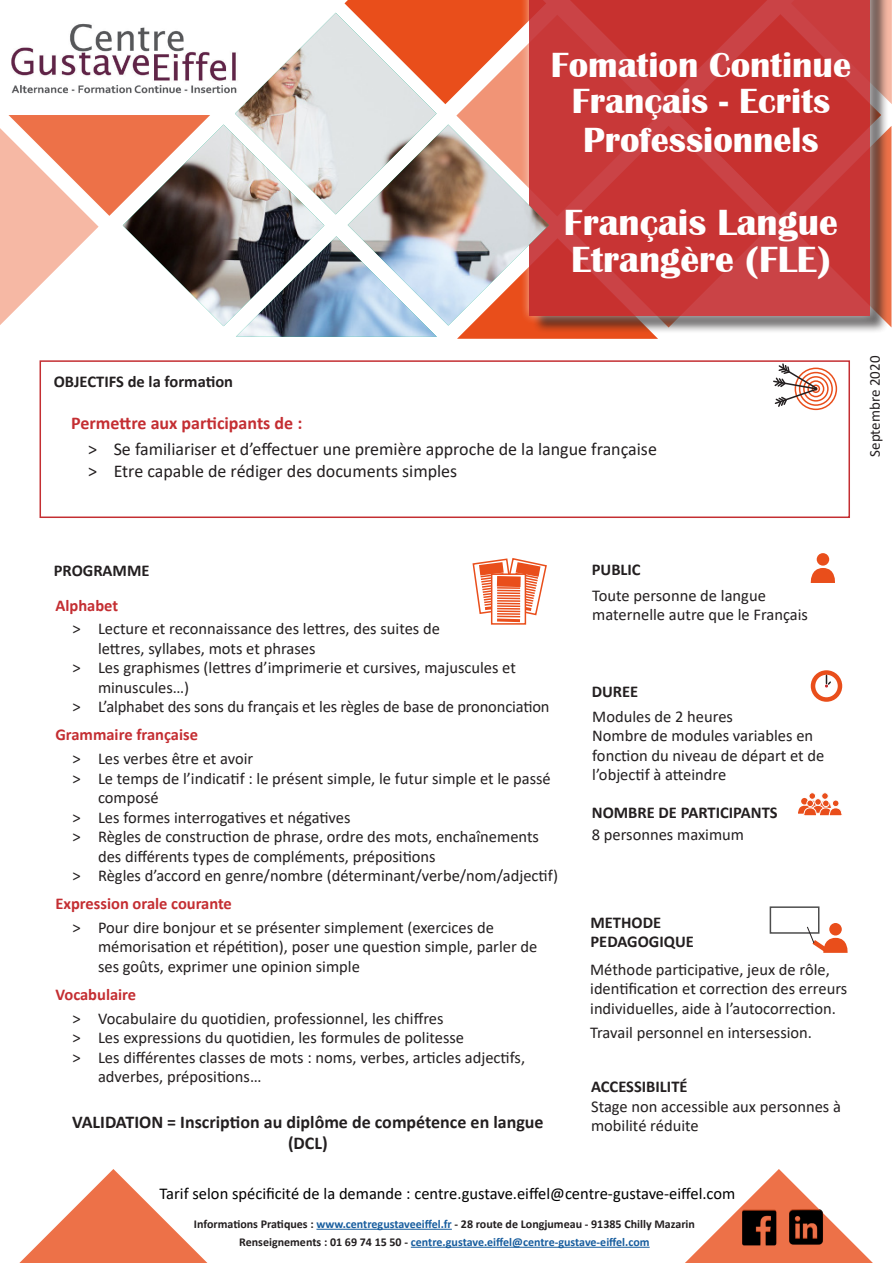
<style>
.page{position:relative;width:893px;height:1263px;background:#fff}
.page>*{position:absolute;margin:0;border:0;box-sizing:border-box;transform-origin:0 0}
.Réf{font:700 37.5px/37.5px "Britannic";color:#fff}
.Réf-2{font:700 36px/39px "Britannic";color:#fff;text-align:center}
.t1{font:18px "Calibri";color:#231f20}
.texte{font:700 18px/21px "Calibri";color:#231f20;text-align:center}
.titre_partie_orange{font:700 18px "Calibri";color:#c42e32}
.t2{font:16.5px/19.5px "Calibri";color:#231f20}
.t3{font:700 16.5px/19.5px "Calibri";color:#231f20}
.t4{font:16.5px "Calibri";color:#000}
.titre_partie_orange-2{font:700 16.5px "Calibri";color:#c42e32}
.t5{font:15px "Calibri";color:#231f20}
.t6{font:700 12px/18px "Calibri";color:#231f20;text-align:center}
.s1{color:#175d9e}
</style>
<div class="page">
<svg style="left:0;top:115px;width:123px;height:210px"></svg>
<svg style="left:344px;top:0;width:548px;height:339px"></svg>
<img style="left:11px;top:23px;width:112px;height:71px">
<div style="left:532px;top:0;width:356px;height:334px;background:#231f20;opacity:.75"></div>
<div style="left:520px;top:0;width:360px;height:325px;background:#fff;opacity:.75"></div>
<svg style="left:530px;top:0;width:340px;height:315px;background:#c83737"></svg>
<svg style="left:685px;top:1169px;width:188px;height:94px"></svg>
<svg style="left:19px;top:1169px;width:189px;height:94px"></svg>
<div style="left:40px;top:360px;width:810px;height:158px;border:2px solid #c42e32"></div>
<div style="left:811px;top:670px;width:31px;height:32px;border:4px solid #e94e1b;border-radius:50%"></div>
<svg style="left:825px;top:675px;width:7px;height:12px"></svg>
<svg style="left:810px;top:568px;width:25px;height:15px"></svg>
<div style="left:817px;top:553px;width:12px;height:13px;background:#e94e1b;border-radius:50%"></div>
<div style="left:821px;top:792px;width:7px;height:7px;border:1px solid #fff;border-radius:50%"></div>
<div style="left:809px;top:792px;width:7px;height:7px;border:1px solid #fff;border-radius:50%"></div>
<svg style="left:798px;top:793px;width:44px;height:23px"></svg>
<div style="left:832px;top:800px;width:7px;height:7px;background:#e94e1b;border-radius:50%"></div>
<div style="left:832px;top:800px;width:7px;height:7px;border:1px solid #fff;border-radius:50%"></div>
<svg style="left:472px;top:558px;width:75px;height:66px"></svg>
<div style="left:770px;top:906px;width:49px;height:28px;border:2px solid #4d4d4d"></div>
<svg style="left:829px;top:923px;width:13px;height:12px"></svg>
<svg style="left:807px;top:926px;width:41px;height:27px"></svg>
<div style="left:795px;top:368px;width:42px;height:42px;border:2px solid #e94e1b;border-radius:50%"></div>
<div style="left:799px;top:372px;width:34px;height:34px;border:2px solid #e94e1b;border-radius:50%"></div>
<div style="left:803px;top:376px;width:26px;height:26px;border:2px solid #e94e1b;border-radius:50%"></div>
<div style="left:807px;top:380px;width:17px;height:17px;border:2px solid #e94e1b;border-radius:50%"></div>
<div style="left:812px;top:384px;width:8px;height:9px;border:2px solid #e94e1b;border-radius:50%"></div>
<svg style="left:772px;top:362px;width:46px;height:46px"></svg>
<img style="left:737px;top:1202px;width:89px;height:48px">
<hr style="left:316px;top:1229px;width:136px;height:1px;background:#175d9e">
<hr style="left:411px;top:1247px;width:239px;height:1px;background:#175d9e">
<img style="left:123px;top:13px;width:426px;height:324px">
<p class="Réf-2" style="left:551px;top:45px;width:302px">Fomation Continue</p>
<p class="Réf-2" style="left:572px;top:81px;width:260px">Français - Ecrits<br>Professionnels</p>
<p class="Réf" style="left:564px;top:204px;width:275px">Français Langue<br>Etrangère (FLE)</p>
<p class="t3" style="left:54px;top:372px;width:181px">OBJECTIFS de la formation</p>
<p class="titre_partie_orange" style="left:71px;top:410px;width:233px">Permettre aux participants de :</p>
<p class="t1" style="left:88px;top:436px;width:570px">˃ Se familiariser et d’effectuer une première approche de la langue française</p>
<p class="t1" style="left:88px;top:458px;width:371px">˃ Etre capable de rédiger des documents simples</p>
<p class="t5" style="left:864px;top:457px;width:103px;rotate:-90deg">Septembre 2020</p>
<p class="t3" style="left:54px;top:561px;width:97px">PROGRAMME</p>
<p class="titre_partie_orange-2" style="left:55px;top:593px;width:64px">Alphabet</p>
<p class="t2" style="left:98px;top:619px;width:343px;text-indent:-26px">˃ Lecture et reconnaissance des lettres, des suites de lettres, syllabes, mots et phrases</p>
<p class="t2" style="left:98px;top:658px;width:419px;text-indent:-26px">˃ Les graphismes (lettres d’imprimerie et cursives, majuscules et minuscules…)</p>
<p class="t2" style="left:72px;top:697px;width:479px">˃ L’alphabet des sons du français et les règles de base de prononciation</p>
<p class="titre_partie_orange-2" style="left:55px;top:723px;width:144px">Grammaire française</p>
<p class="t2" style="left:72px;top:748px;width:182px">˃ Les verbes être et avoir</p>
<p class="t2" style="left:98px;top:768px;width:454px;text-indent:-26px">˃ Le temps de l’indicatif : le présent simple, le futur simple et le passé composé</p>
<p class="t2" style="left:72px;top:807px;width:280px">˃ Les formes interrogatives et négatives</p>
<p class="t2" style="left:98px;top:826px;width:443px;text-indent:-26px">˃ Règles de construction de phrase, ordre des mots, enchaînements des différents types de compléments, prépositions</p>
<p class="t2" style="left:72px;top:865px;width:487px">˃ Règles d’accord en genre/nombre (déterminant/verbe/nom/adjectif)</p>
<p class="titre_partie_orange-2" style="left:55px;top:892px;width:178px">Expression orale courante</p>
<p class="t2" style="left:98px;top:917px;width:441px;text-indent:-26px">˃ Pour dire bonjour et se présenter simplement (exercices de mémorisation et répétition), poser une question simple, parler de ses goûts, exprimer une opinion simple</p>
<p class="titre_partie_orange-2" style="left:55px;top:983px;width:82px">Vocabulaire</p>
<p class="t2" style="left:72px;top:1008px;width:373px">˃ Vocabulaire du quotidien, professionnel, les chiffres</p>
<p class="t2" style="left:72px;top:1027px;width:393px">˃ Les expressions du quotidien, les formules de politesse</p>
<p class="t2" style="left:98px;top:1047px;width:429px;text-indent:-26px">˃ Les différentes classes de mots : noms, verbes, articles adjectifs, adverbes, prépositions…</p>
<p class="texte" style="left:72px;top:1112px;width:473px">VALIDATION = Inscription au diplôme de compétence en langue (DCL)</p>
<p class="t3" style="left:592px;top:560px;width:50px">PUBLIC</p>
<p class="t2" style="left:592px;top:585px;width:217px">Toute personne de langue maternelle autre que le Français</p>
<p class="t3" style="left:592px;top:681px;width:48px">DUREE</p>
<p class="t2" style="left:592px;top:706px;width:142px">Modules de 2 heures</p>
<p class="t2" style="left:592px;top:725px;width:233px">Nombre de modules variables en fonction du niveau de départ et de l’objectif à atteindre</p>
<p class="t3" style="left:592px;top:802px;width:187px">NOMBRE DE PARTICIPANTS</p>
<p class="t2" style="left:592px;top:824px;width:154px">8 personnes maximum</p>
<p class="t3" style="left:590px;top:912px;width:105px">METHODE<br>PEDAGOGIQUE</p>
<p class="t2" style="left:590px;top:959px;width:259px">Méthode participative, jeux de rôle, identification et correction des erreurs individuelles, aide à l’autocorrection.</p>
<p class="t2" style="left:590px;top:1022px;width:223px">Travail personnel en intersession.</p>
<p class="t3" style="left:591px;top:1077px;width:98px">ACCESSIBILITÉ</p>
<p class="t2" style="left:591px;top:1096px;width:251px">Stage non accessible aux personnes à</p>
<p class="t2" style="left:591px;top:1115px;width:109px">mobilité réduite</p>
<p class="t4" style="left:160px;top:1182px;width:577px">Tarif selon spécificité de la demande : centre.gustave.eiffel@centre-gustave-eiffel.com</p>
<p class="t6" style="left:194px;top:1215px;width:503px">Informations Pratiques : <span class="s1">www.centregustaveeiffel.fr</span> - 28 route de Longjumeau - 91385 Chilly Mazarin<br>Renseignements : 01 69 74 15 50 - <span class="s1">centre.gustave.eiffel@centre-gustave-eiffel.com</span></p>
</div>
